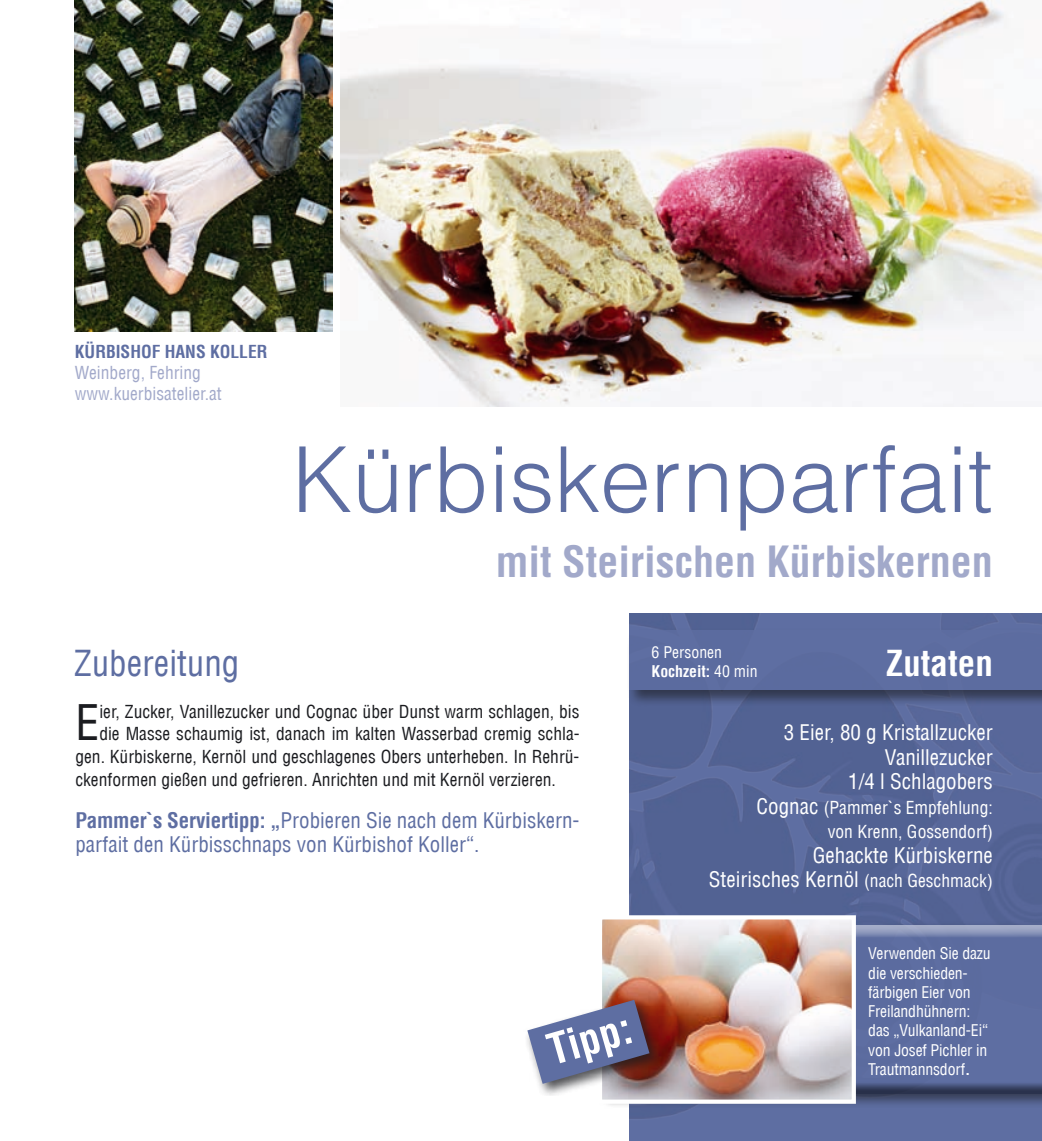
<style>
.page{position:relative;width:1042px;height:1141px;background:#fff}
.page>*{position:absolute;margin:0;border:0;box-sizing:border-box;transform-origin:0 0}
.t1{font:300 91px "Helvetica LT";color:#5e6ea2}
.t2{font:condensed 47.77px "Helvetica LT";color:#1b1c20}
.t3{font:700 condensed 42px "Helvetica LT";color:#a2a9ca}
.t4{font:700 condensed 42px "Helvetica LT";color:#fff}
.t5{font:condensed 35px "Helvetica LT";color:#5e6ea2}
.t6{font:700 condensed 35px "Helvetica LT";color:#fff}
.t7{font:condensed 21px/24.5px "Helvetica LT";color:#fff;text-align:right}
.t8{font:condensed 21px/24.5px "Helvetica LT";color:#5e6ea2}
.t9{font:condensed 17.5px "Helvetica LT";color:#1b1c20}
.t10{font:condensed 17.5px/24.5px "Helvetica LT";color:#fff;text-align:right}
.t11{font:condensed 17.5px/21px "Helvetica LT";color:#a2a9ca}
.t12{font:700 condensed 17.5px "Helvetica LT";color:#5e6ea2}
.t13{font:condensed 15.75px/19.2px "Helvetica LT";letter-spacing:-.01em;color:#fff}
.s1{font-weight:700}
.s2{font-size:21px}
.s3{font-size:17.5px}
</style>
<div class="page">
<img style="left:629px;top:613px;width:413px;height:528px">
<img style="left:341px;top:0;width:701px;height:407px">
<div style="left:626px;top:628px;width:416px;height:78px;background:#1b1c20;opacity:.75"></div>
<div style="left:629px;top:630px;width:413px;height:60px;background:#5e6ea2"></div>
<img style="left:74px;top:0;width:258px;height:331px">
<div style="left:598px;top:921px;width:444px;height:188px;background:#1b1c20;opacity:.75"></div>
<div style="left:589px;top:918px;width:453px;height:177px;background:#fff;opacity:.75"></div>
<div style="left:595px;top:925px;width:447px;height:170px;background:#1b1c20;opacity:.75"></div>
<img style="left:603px;top:920px;width:248px;height:179px">
<div style="left:598px;top:915px;width:258px;height:189px;border:4px solid #fff"></div>
<div style="left:523px;top:995px;width:139px;height:101px;background:#1b1c20;opacity:.75"></div>
<svg style="left:527px;top:1000px;width:122px;height:84px"></svg>
<p class="t12" style="left:75px;top:341px;width:194px">KÜRBISHOF HANS KOLLER</p>
<p class="t11" style="left:75px;top:362px;width:148px">Weinberg, Fehring www.kuerbisatelier.at</p>
<h1 class="t1" style="left:292px;top:423px;width:703px">Kürbiskernparfait</h1>
<h3 class="t3" style="left:496px;top:536px;width:498px">mit Steirischen Kürbiskernen</h3>
<p class="t13" style="left:651px;top:642px;width:107px">6 Personen<br><span class="s1">Kochzeit:</span> 40 min</p>
<h3 class="t5" style="left:74px;top:641px;width:167px">Zubereitung</h3>
<h3 class="t6" style="left:886px;top:641px;width:108px">Zutaten</h3>
<h2 class="t2" style="left:75px;top:693px;width:25px">E</h2>
<p class="t9" style="left:99px;top:700px;width:482px">ier, Zucker, Vanillezucker und Cognac über Dunst warm schlagen, bis</p>
<p class="t9" style="left:99px;top:723px;width:482px">die Masse schaumig ist, danach im kalten Wasserbad cremig schla-</p>
<p class="t9" style="left:75px;top:746px;width:505px">gen. Kürbiskerne, Kernöl und geschlagenes Obers unterheben. In Rehrü-</p>
<p class="t9" style="left:75px;top:768px;width:482px">ckenformen gießen und gefrieren. Anrichten und mit Kernöl verzieren.</p>
<p class="t8" style="left:75px;top:808px;width:506px"><span class="s1">Pammer`s Serviertipp: „</span>Probieren Sie nach dem Kürbiskern&shy;parfait den Kürbisschnaps von Kürbishof Koller“.</p>
<h3 class="t4" style="left:541px;top:1025px;width:87px;rotate:-16deg">Tipp:</h3>
<p class="t7" style="left:784px;top:720px;width:210px">3 Eier, 80 g Kristallzucker<br>Vanillezucker<br>1/4 l Schlagobers</p>
<p class="t10" style="left:756px;top:795px;width:238px"><span class="s2">Cognac</span> (Pammer`s Empfehlung: von Krenn, Gossendorf)</p>
<p class="t7" style="left:709px;top:842px;width:285px">Gehackte Kürbiskerne<br>Steirisches Kernöl <span class="s3">(nach Geschmack)</span></p>
<p class="t13" style="left:868px;top:944px;width:124px">Verwenden Sie dazu die verschieden&shy;färbigen Eier von<br>Freilandhühnern: das „Vulkanland-Ei“ von Josef Pichler in</p>
<p class="t13" style="left:868px;top:1059px;width:103px">Trautmannsdorf<span class="s1">.</span></p>
</div>
